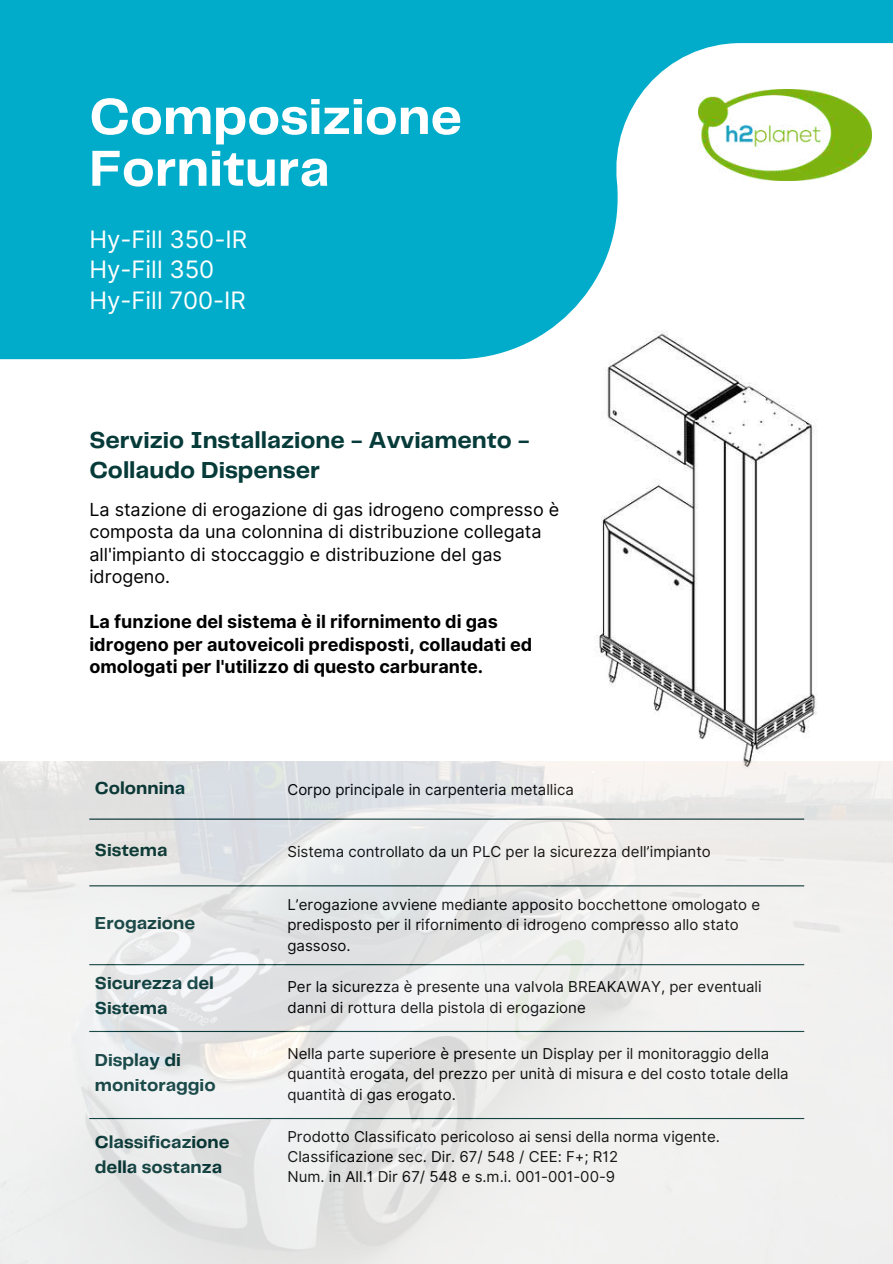
<style>
.page{position:relative;width:893px;height:1264px;background:#fff}
.page>*{position:absolute;margin:0;border:0;box-sizing:border-box;transform-origin:0 0}
.t1{font:700 52.5px/51.8px "Telegraf";color:#fff}
.t2{font:700 24px/30.3px "Telegraf";color:#063b39}
.t3{font:24px/30.3px "Inter";color:#fff}
.t4{font:18px/22.5px "Inter";color:#000001}
.t5{font:700 18px/22.5px "Inter";color:#000001}
.t6{font:700 18px/24.8px "Telegraf";color:#063b39}
.t7{font:15px/20.2px "Inter";color:#000001}
</style>
<div class="page">
<svg style="left:0;top:0;width:892px;height:359px;fill:#00acc9"></svg>
<img style="left:564px;top:330px;width:307px;height:431px">
<img style="left:0;top:761px;width:892px;height:502px">
<img style="left:698px;top:89px;width:173px;height:91px">
<h1 class="t1" style="left:89px;top:93px;width:374px">Composizione<br>Fornitura</h1>
<h2 class="t3" style="left:89px;top:224px;width:159px">Hy-Fill 350-IR<br>Hy-Fill 350<br>Hy-Fill 700-IR</h2>
<h2 class="t2" style="left:89px;top:426px;width:441px">Servizio Installazione - Avviamento -<br>Collaudo Dispenser</h2>
<p class="t4" style="left:89px;top:497px;width:471px">La stazione di erogazione di gas idrogeno compresso è composta da una colonnina di distribuzione collegata all'impianto di stoccaggio e distribuzione del gas idrogeno.</p>
<p class="t5" style="left:89px;top:610px;width:444px">La funzione del sistema è il rifornimento di gas idrogeno per autoveicoli predisposti, collaudati ed omologati per l'utilizzo di questo carburante.</p>
<p class="t6" style="left:95px;top:776px;width:92px">Colonnina</p>
<p class="t7" style="left:287px;top:779px;width:288px">Corpo principale in carpenteria metallica</p>
<p class="t6" style="left:95px;top:838px;width:74px">Sistema</p>
<p class="t7" style="left:287px;top:841px;width:425px">Sistema controllato da un PLC per la sicurezza dell’impianto</p>
<p class="t6" style="left:95px;top:911px;width:102px">Erogazione</p>
<p class="t7" style="left:287px;top:894px;width:474px">L’erogazione avviene mediante apposito bocchettone omologato e predisposto per il rifornimento di idrogeno compresso allo stato gassoso.</p>
<p class="t6" style="left:95px;top:971px;width:120px">Sicurezza del<br>Sistema</p>
<p class="t7" style="left:287px;top:976px;width:475px">Per la sicurezza è presente una valvola BREAKAWAY, per eventuali danni di rottura della pistola di erogazione</p>
<p class="t6" style="left:95px;top:1048px;width:122px">Display di monitoraggio</p>
<p class="t7" style="left:287px;top:1043px;width:502px">Nella parte superiore è presente un Display per il monitoraggio della quantità erogata, del prezzo per unità di misura e del costo totale della quantità di gas erogato.</p>
<p class="t6" style="left:95px;top:1130px;width:136px">Classificazione della sostanza</p>
<p class="t7" style="left:287px;top:1125px;width:434px">Prodotto Classificato pericoloso ai sensi della norma vigente.<br>Classificazione sec. Dir. 67/ 548 / CEE: F+; R12<br>Num. in All.1 Dir 67/ 548 e s.m.i. 001-001-00-9</p>
</div>
